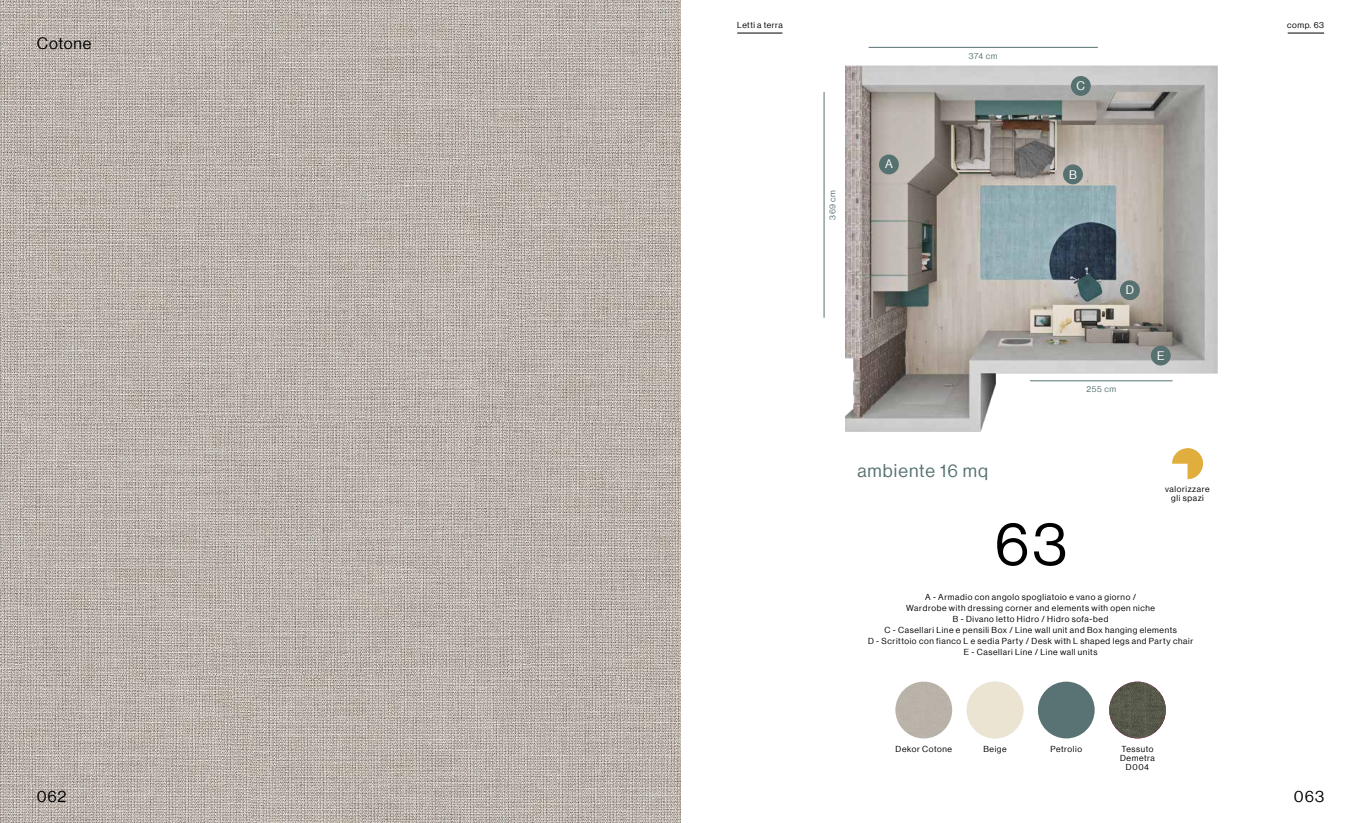
<style>
.page{position:relative;width:1361px;height:823px;background:#fff}
.page>*{position:absolute;margin:0;border:0;box-sizing:border-box;transform-origin:0 0}
.t1{font:60px "N Haas Grotesk DS Pro 55 Rg";color:#000}
.t2{font:18px "N Haas Grotesk DS Pro 55 Rg";letter-spacing:.06em;color:#577171}
.t3{font:16px "N Haas Grotesk DS Pro 55 Rg";letter-spacing:.055em;color:#000}
.t4{font:12px "N Haas Grotesk DS Pro 55 Rg";color:#fff}
.t5{font:8.5px/11px "N Haas Grotesk DS Pro 55 Rg";letter-spacing:.07em;color:#000;text-align:center}
.t6{font:8.5px "N Haas Grotesk DS Pro 55 Rg";letter-spacing:.075em;color:#577171}
.t7{font:8.5px "N Haas Grotesk DS Pro 55 Rg";letter-spacing:.05em;color:#000}
</style>
<div class="page">
<img style="left:0;top:0;width:680px;height:822px">
<hr style="left:737px;top:33px;width:45px;height:1px;background:#000">
<hr style="left:1287px;top:33px;width:37px;height:1px;background:#000">
<img style="left:845px;top:65px;width:373px;height:367px">
<hr style="left:1030px;top:380px;width:142px;height:1px;background:#577171">
<hr style="left:824px;top:92px;width:1px;height:225px;background:#577171">
<hr style="left:868px;top:47px;width:230px;height:1px;background:#577171">
<div style="left:1071px;top:76px;width:19px;height:20px;background:#577171;border-radius:50%"></div>
<div style="left:1063px;top:164px;width:20px;height:20px;background:#577171;border-radius:50%"></div>
<div style="left:1120px;top:280px;width:20px;height:20px;background:#577171;border-radius:50%"></div>
<div style="left:1151px;top:345px;width:19px;height:20px;background:#577171;border-radius:50%"></div>
<div style="left:879px;top:154px;width:20px;height:20px;background:#577171;border-radius:50%"></div>
<div style="left:895px;top:681px;width:57px;height:57px;background:#bab3a9;border-radius:28px"></div>
<div style="left:966px;top:681px;width:57px;height:57px;background:#ece4d2;border-radius:28px"></div>
<div style="left:1038px;top:681px;width:56px;height:57px;background:#597374;border-radius:28px"></div>
<img style="left:1109px;top:681px;width:57px;height:57px;border-radius:28px">
<svg style="left:1172px;top:448px;width:31px;height:31px"></svg>
<h3 class="t3" style="left:37px;top:35px;width:56px">Cotone</h3>
<p class="t7" style="left:737px;top:20px;width:47px">Letti a terra</p>
<p class="t5" style="left:1287px;top:20px;width:38px">comp. 63</p>
<p class="t6" style="left:828px;top:220px;width:32px;rotate:-90deg">369 cm</p>
<h3 class="t4" style="left:885px;top:157px;width:9px">A</h3>
<p class="t6" style="left:969px;top:51px;width:30px">374 cm</p>
<h3 class="t4" style="left:1076px;top:79px;width:10px">C</h3>
<h3 class="t4" style="left:1069px;top:167px;width:9px">B</h3>
<h3 class="t4" style="left:1126px;top:283px;width:10px">D</h3>
<p class="t6" style="left:1086px;top:384px;width:31px">255 cm</p>
<h3 class="t4" style="left:1157px;top:348px;width:9px">E</h3>
<h2 class="t2" style="left:857px;top:460px;width:132px">ambiente 16 mq</h2>
<h1 class="t1" style="left:994px;top:509px;width:74px">63</h1>
<p class="t5" style="left:1165px;top:484px;width:46px;line-height:9px">valorizzare gli spazi</p>
<p class="t5" style="left:868px;top:591px;width:327px">A - Armadio con angolo spogliatoio e vano a giorno /<br>Wardrobe with dressing corner and elements with open niche<br>B - Divano letto Hidro / Hidro sofa-bed<br>C - Casellari Line e pensili Box / Line wall unit and Box hanging elements<br>D - Scrittoio con fianco L e sedia Party / Desk with L shaped legs and Party chair E - Casellari Line / Line wall units</p>
<p class="t5" style="left:895px;top:743px;width:58px">Dekor Cotone</p>
<p class="t5" style="left:983px;top:743px;width:25px">Beige</p>
<p class="t5" style="left:1050px;top:743px;width:33px">Petrolio</p>
<p class="t5" style="left:1120px;top:744px;width:36px;line-height:9px">Tessuto<br>Demetra<br>D004</p>
<h3 class="t3" style="left:37px;top:786px;width:31px">062</h3>
<h3 class="t3" style="left:1294px;top:786px;width:32px">063</h3>
</div>
